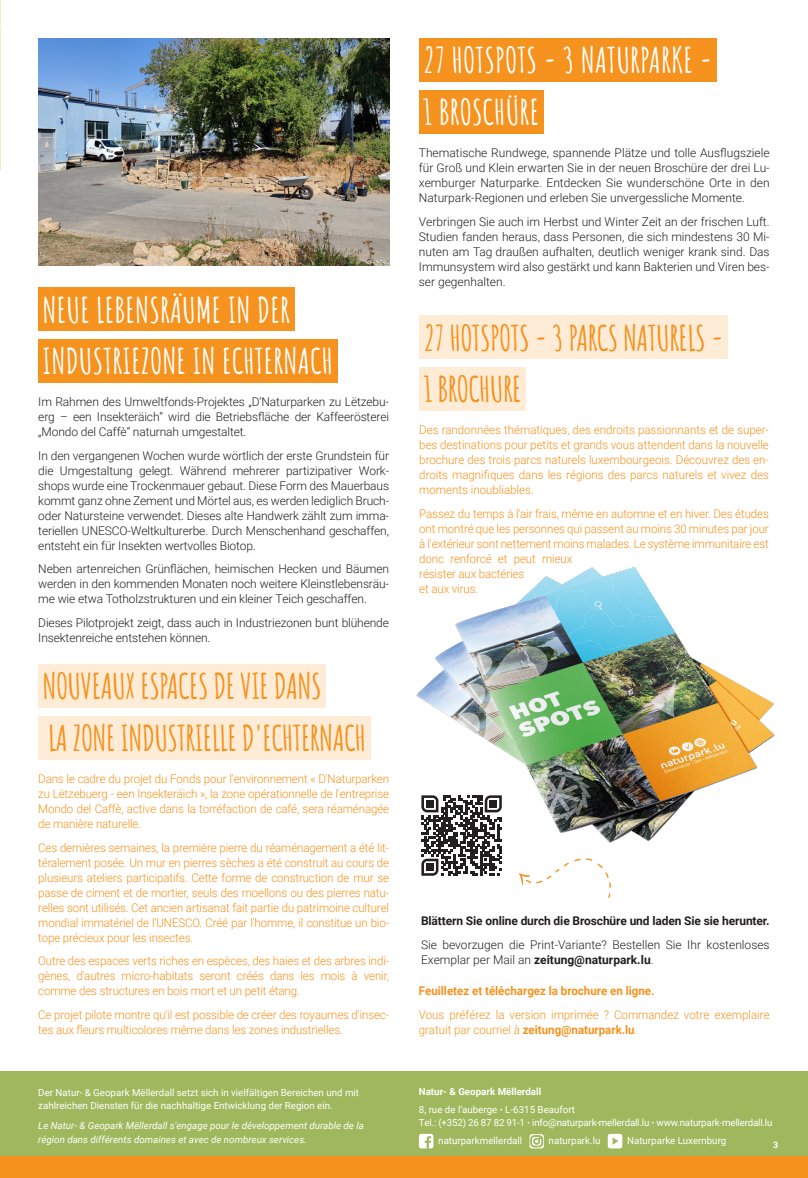
<style>
.page{position:relative;width:808px;height:1178px;background:#fff}
.page>*{position:absolute;margin:0;border:0;box-sizing:border-box;transform-origin:0 0}
.t1{font:700 34.65px/51.6px "Amatic SC";letter-spacing:-.025em;color:#f6921e}
.t2{font:700 34.65px/51.6px "Amatic SC";color:#fff}
.t3{font:300 12px/15px "Roboto";letter-spacing:-.01em;color:#f6921e;text-align:justify;scale:.96 1}
.t4{font:300 12px/15px "Roboto";letter-spacing:-.01em;color:#231f20;text-align:justify}
.t5{font:700 12px "Roboto";letter-spacing:-.01em;color:#231f20}
.t6{font:700 12px "Roboto";color:#f6921e;scale:.96 1}
.t7{font:9.75px/17.7px "Roboto";color:#fff}
.t8{font:italic 9.75px/13.5px "Roboto";color:#fff}
.t9{font:9.75px/17.7px "Roboto";letter-spacing:-.02em;color:#fff}
.t10{font:700 9px "Roboto";color:#fff}
.s1{font-weight:700}
.s2{font-weight:900}
</style>
<div class="page">
<div style="left:0;top:1071px;width:808px;height:107px;background:#a0b85d"></div>
<div style="left:0;top:1157px;width:808px;height:21px;background:#f6921e"></div>
<svg style="left:0;top:17px;width:1px;height:24px"></svg>
<svg style="left:0;top:62px;width:1px;height:22px"></svg>
<svg style="left:419px;top:1134px;width:14px;height:14px"></svg>
<svg style="left:529px;top:1134px;width:15px;height:14px"></svg>
<svg style="left:531px;top:1135px;width:12px;height:12px"></svg>
<svg style="left:608px;top:1134px;width:14px;height:14px"></svg>
<div style="left:38px;top:664px;width:288px;height:44px;background:#feecd7"></div>
<div style="left:38px;top:716px;width:333px;height:43px;background:#feecd7"></div>
<div style="left:419px;top:315px;width:309px;height:44px;background:#feecd7"></div>
<div style="left:419px;top:367px;width:107px;height:44px;background:#feecd7"></div>
<div style="left:38px;top:287px;width:256px;height:44px;background:#f6921e"></div>
<div style="left:38px;top:339px;width:299px;height:44px;background:#f6921e"></div>
<div style="left:419px;top:38px;width:298px;height:44px;background:#f6921e"></div>
<div style="left:419px;top:90px;width:124px;height:44px;background:#f6921e"></div>
<img style="left:38px;top:38px;width:351px;height:227px">
<svg style="left:421px;top:860px;width:81px;height:16px"></svg>
<div style="left:426px;top:863px;width:8px;height:8px;background:#231f20"></div>
<svg style="left:519px;top:860px;width:92px;height:38px"></svg>
<img style="left:416px;top:567px;width:359px;height:293px">
<h1 class="t2" style="left:43px;top:282px;width:292px">NEUE LEBENSRÄUME IN DER<br>INDUSTRIEZONE IN ECHTERNACH</h1>
<p class="t4" style="left:38px;top:394px;width:352px">Im Rahmen des Umweltfonds-Projektes „D’Naturparken zu Lëtzebu&shy;erg – een Insekteräich“ wird die Betriebsfläche der Kaffeerösterei „Mondo del Caffè“ naturnah umgestaltet.</p>
<p class="t4" style="left:38px;top:448px;width:352px">In den vergangenen Wochen wurde wörtlich der erste Grundstein für die Umgestaltung gelegt. Während mehrerer partizipativer Work&shy;shops wurde eine Trockenmauer gebaut. Diese Form des Mauerbaus kommt ganz ohne Zement und Mörtel aus, es werden lediglich Bruch&shy;oder Natursteine verwendet. Dieses alte Handwerk zählt zum imma&shy;teriellen UNESCO-Weltkulturerbe. Durch Menschenhand geschaffen, entsteht ein für Insekten wertvolles Biotop.</p>
<p class="t4" style="left:38px;top:561px;width:352px">Neben artenreichen Grünflächen, heimischen Hecken und Bäumen werden in den kommenden Monaten noch weitere Kleinstlebensräu&shy;me wie etwa Totholzstrukturen und ein kleiner Teich geschaffen.</p>
<p class="t4" style="left:38px;top:615px;width:352px">Dieses Pilotprojekt zeigt, dass auch in Industriezonen bunt blühende<br>Insektenreiche entstehen können.</p>
<h1 class="t1" style="left:43px;top:658px;width:325px">NOUVEAUX ESPACES DE VIE DANS<br>LA ZONE INDUSTRIELLE D'ECHTERNACH</h1>
<p class="t3" style="left:38px;top:771px;width:367px">Dans le cadre du projet du Fonds pour l'environnement « D'Naturparken zu Lëtzebuerg - een Insekteräich », la zone opérationnelle de l'entreprise Mondo del Caffè, active dans la torréfaction de café, sera réaménagée de manière naturelle.</p>
<p class="t3" style="left:38px;top:839px;width:367px">Ces dernières semaines, la première pierre du réaménagement a été lit&shy;téralement posée. Un mur en pierres sèches a été construit au cours de plusieurs ateliers participatifs. Cette forme de construction de mur se passe de ciment et de mortier, seuls des moellons ou des pierres natu&shy;relles sont utilisés. Cet ancien artisanat fait partie du patrimoine culturel mondial immatériel de l'UNESCO. Créé par l'homme, il constitue un bio&shy;tope précieux pour les insectes.</p>
<p class="t3" style="left:38px;top:953px;width:367px">Outre des espaces verts riches en espèces, des haies et des arbres indi&shy;gènes, d'autres micro-habitats seront créés dans les mois à venir, comme des structures en bois mort et un petit étang.</p>
<p class="t3" style="left:38px;top:1006px;width:367px">Ce projet pilote montre qu'il est possible de créer des royaumes d'insec&shy;tes aux fleurs multicolores même dans les zones industrielles.</p>
<p class="t7" style="left:38px;top:1085px;width:322px;line-height:13.5px">Der Natur- &amp; Geopark Mëllerdall setzt sich in vielfältigen Bereichen und mit zahlreichen Diensten für die nachhaltige Entwicklung der Region ein.</p>
<p class="t8" style="left:38px;top:1119px;width:327px">Le Natur- &amp; Geopark Mëllerdall s'engage pour le développement durable de la région dans différents domaines et avec de nombreux services.</p>
<h1 class="t2" style="left:423px;top:33px;width:291px">27 HOTSPOTS - 3 NATURPARKE -<br>1 BROSCHÜRE</h1>
<p class="t4" style="left:419px;top:145px;width:352px">Thematische Rundwege, spannende Plätze und tolle Ausflugsziele für Groß und Klein erwarten Sie in der neuen Broschüre der drei Lu&shy;xemburger Naturparke. Entdecken Sie wunderschöne Orte in den Naturpark-Regionen und erleben Sie unvergessliche Momente.</p>
<p class="t4" style="left:419px;top:213px;width:352px">Verbringen Sie auch im Herbst und Winter Zeit an der frischen Luft.<br>Studien fanden heraus, dass Personen, die sich mindestens 30 Mi&shy;nuten am Tag draußen aufhalten, deutlich weniger krank sind. Das Immunsystem wird also gestärkt und kann Bakterien und Viren bes&shy;ser gegenhalten.</p>
<h1 class="t1" style="left:423px;top:310px;width:302px">27 HOTSPOTS - 3 PARCS NATURELS -<br>1 BROCHURE</h1>
<p class="t3" style="left:419px;top:422px;width:366px">Des randonnées thématiques, des endroits passionnants et de super&shy;bes destinations pour petits et grands vous attendent dans la nouvelle brochure des trois parcs naturels luxembourgeois. Découvrez des en&shy;droits magnifiques dans les régions des parcs naturels et vivez des moments inoubliables.</p>
<p class="t3" style="left:419px;top:506px;width:366px;text-align:left">Passez du temps à l'air frais, même en automne et en hiver. Des études ont montré que les personnes qui passent au moins 30 minutes par jour à l'extérieur sont nettement moins malades. Le système immunitaire est donc renforcé et peut mieux<br>résister aux bactéries<br>et aux virus.</p>
<p class="t5" style="left:421px;top:912px;width:350px">Blättern Sie online durch die Broschüre und laden Sie sie herunter.</p>
<p class="t4" style="left:421px;top:936px;width:350px">Sie bevorzugen die Print-Variante? Bestellen Sie Ihr kostenloses<br>Exemplar per Mail an <span class="s1">zeitung@naturpark.lu</span>.</p>
<p class="t6" style="left:419px;top:982px;width:247px">Feuilletez et téléchargez la brochure en ligne.</p>
<p class="t3" style="left:419px;top:1006px;width:367px">Vous préférez la version imprimée ? Commandez votre exemplaire gratuit par courriel à <span class="s1">zeitung@naturpark.lu</span>.</p>
<p class="t7" style="left:419px;top:1082px;width:158px"><span class="s1">Natur- &amp; Geopark Mëllerdall<br></span>8, rue de l’auberge <span class="s2">·</span> L-6315 Beaufort</p>
<p class="t9" style="left:438px;top:1113px;width:336px;text-indent:-19px">Tel.: (+352) 26 87 82 91-1 <span class="s2">·</span> info@naturpark-mellerdall.lu <span class="s2">·</span> www.naturpark-mellerdall.lu naturparkmellerdall</p>
<p class="t7" style="left:549px;top:1131px;width:53px">naturpark.lu</p>
<p class="t7" style="left:627px;top:1131px;width:101px">Naturparke Luxemburg</p>
<p class="t10" style="left:773px;top:1139px;width:7px">3</p>
</div>
